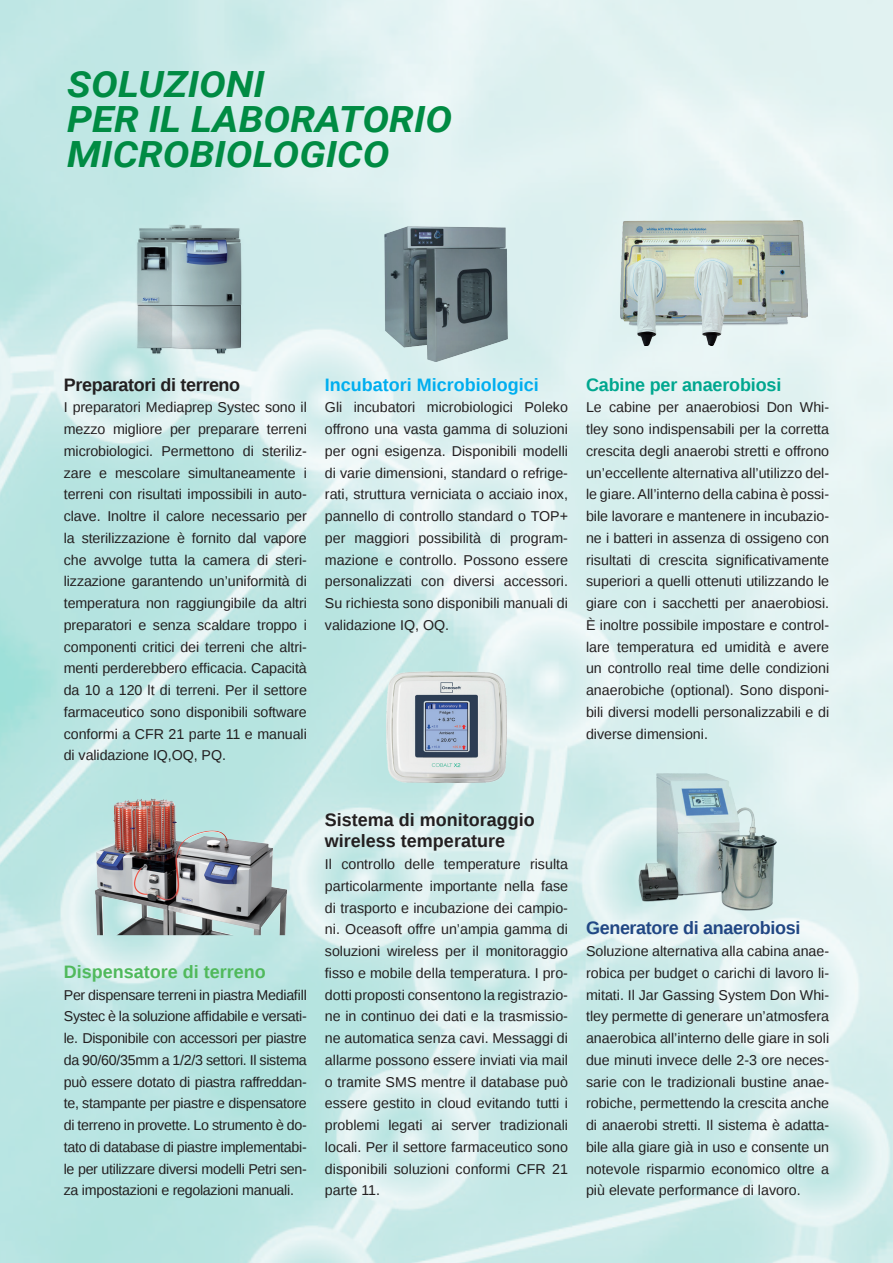
<style>
.page{position:relative;width:893px;height:1263px;background:#fff}
.page>*{position:absolute;margin:0;border:0;box-sizing:border-box;transform-origin:0 0}
.t1{font:italic 700 36.15px/34.8px "Roboto";color:#008b43;scale:1.1 1}
.t2{font:700 18px/21.8px "Liberation Sans";color:#231f20}
.t3{font:700 18px "Liberation Sans";color:#00aeef}
.t4{font:700 18px "Liberation Sans";letter-spacing:-.02em;color:#214784}
.t5{font:700 18px "Liberation Sans";color:#50b95c}
.t6{font:700 18px "Liberation Sans";letter-spacing:-.02em;color:#231f20}
.t7{font:700 18px "Liberation Sans";letter-spacing:-.01em;color:#00a78f}
.t8{font:14.25px/21.8px "Liberation Sans";color:#231f20;text-align:justify}
</style>
<div class="page">
<img style="left:0;top:0;width:893px;height:1263px">
<img style="left:119px;top:214px;width:133px;height:140px">
<img style="left:113px;top:798px;width:38px;height:31px">
<img style="left:385px;top:227px;width:123px;height:135px">
<img style="left:387px;top:671px;width:119px;height:111px">
<img style="left:620px;top:220px;width:187px;height:126px">
<img style="left:638px;top:773px;width:139px;height:137px">
<h1 class="t1" style="left:67px;top:66px;width:351px">SOLUZIONI<br>PER IL LABORATORIO<br>MICROBIOLOGICO</h1>
<p class="t6" style="left:64px;top:372px;width:178px">Preparatori di terreno</p>
<p class="t8" style="left:64px;top:397px;width:245px">I preparatori Mediaprep Systec sono il mezzo migliore per preparare terreni microbiologici. Permettono di steriliz&shy;zare e mescolare simultaneamente i terreni con risultati impossibili in auto&shy;clave. Inoltre il calore necessario per la sterilizzazione è fornito dal vapore che avvolge tutta la camera di steri&shy;lizzazione garantendo un’uniformità di temperatura non raggiungibile da altri preparatori e senza scaldare troppo i componenti critici dei terreni che altri&shy;menti perderebbero efficacia. Capacità da 10 a 120 lt di terreni. Per il settore farmaceutico sono disponibili software conformi a CFR 21 parte 11 e manuali di validazione IQ,OQ, PQ.</p>
<p class="t3" style="left:325px;top:372px;width:216px">Incubatori Microbiologici</p>
<p class="t8" style="left:325px;top:397px;width:245px">Gli incubatori microbiologici Poleko offrono una vasta gamma di soluzioni per ogni esigenza. Disponibili modelli di varie dimensioni, standard o refrige&shy;rati, struttura verniciata o acciaio inox, pannello di controllo standard o TOP+ per maggiori possibilità di program&shy;mazione e controllo. Possono essere personalizzati con diversi accessori.<br>Su richiesta sono disponibili manuali di validazione IQ, OQ.</p>
<p class="t7" style="left:586px;top:372px;width:197px">Cabine per anaerobiosi</p>
<p class="t8" style="left:586px;top:397px;width:245px">Le cabine per anaerobiosi Don Whi&shy;tley sono indispensabili per la corretta crescita degli anaerobi stretti e offrono un’eccellente alternativa all’utilizzo del&shy;le giare. All’interno della cabina è possi&shy;bile lavorare e mantenere in incubazio&shy;ne i batteri in assenza di ossigeno con risultati di crescita significativamente superiori a quelli ottenuti utilizzando le giare con i sacchetti per anaerobiosi.<br>È inoltre possibile impostare e control&shy;lare temperatura ed umidità e avere un controllo real time delle condizioni anaerobiche (optional). Sono disponi&shy;bili diversi modelli personalizzabili e di diverse dimensioni.</p>
<p class="t5" style="left:64px;top:959px;width:204px">Dispensatore di terreno</p>
<p class="t8" style="left:64px;top:984px;width:245px">Per dispensare terreni in piastra Mediafill Systec è la soluzione affidabile e versati&shy;le. Disponibile con accessori per piastre da 90/60/35mm a 1/2/3 settori. Il sistema può essere dotato di piastra raffreddan&shy;te, stampante per piastre e dispensatore di terreno in provette. Lo strumento è do&shy;tato di database di piastre implementabi&shy;le per utilizzare diversi modelli Petri sen&shy;za impostazioni e regolazioni manuali.</p>
<p class="t2" style="left:325px;top:808px;width:212px">Sistema di monitoraggio wireless temperature</p>
<p class="t8" style="left:325px;top:854px;width:245px">Il controllo delle temperature risulta particolarmente importante nella fase di trasporto e incubazione dei campio&shy;ni. Oceasoft offre un’ampia gamma di soluzioni wireless per il monitoraggio fisso e mobile della temperatura. I pro&shy;dotti proposti consentono la registrazio&shy;ne in continuo dei dati e la trasmissio&shy;ne automatica senza cavi. Messaggi di allarme possono essere inviati via mail o tramite SMS mentre il database può essere gestito in cloud evitando tutti i problemi legati ai server tradizionali locali. Per il settore farmaceutico sono disponibili soluzioni conformi CFR 21 parte 11.</p>
<p class="t4" style="left:586px;top:916px;width:216px">Generatore di anaerobiosi</p>
<p class="t8" style="left:586px;top:941px;width:245px">Soluzione alternativa alla cabina anae&shy;robica per budget o carichi di lavoro li&shy;mitati. Il Jar Gassing System Don Whi&shy;tley permette di generare un’atmosfera anaerobica all’interno delle giare in soli due minuti invece delle 2-3 ore neces&shy;sarie con le tradizionali bustine anae&shy;robiche, permettendo la crescita anche di anaerobi stretti. Il sistema è adatta&shy;bile alla giare già in uso e consente un notevole risparmio economico oltre a più elevate performance di lavoro.</p>
</div>
